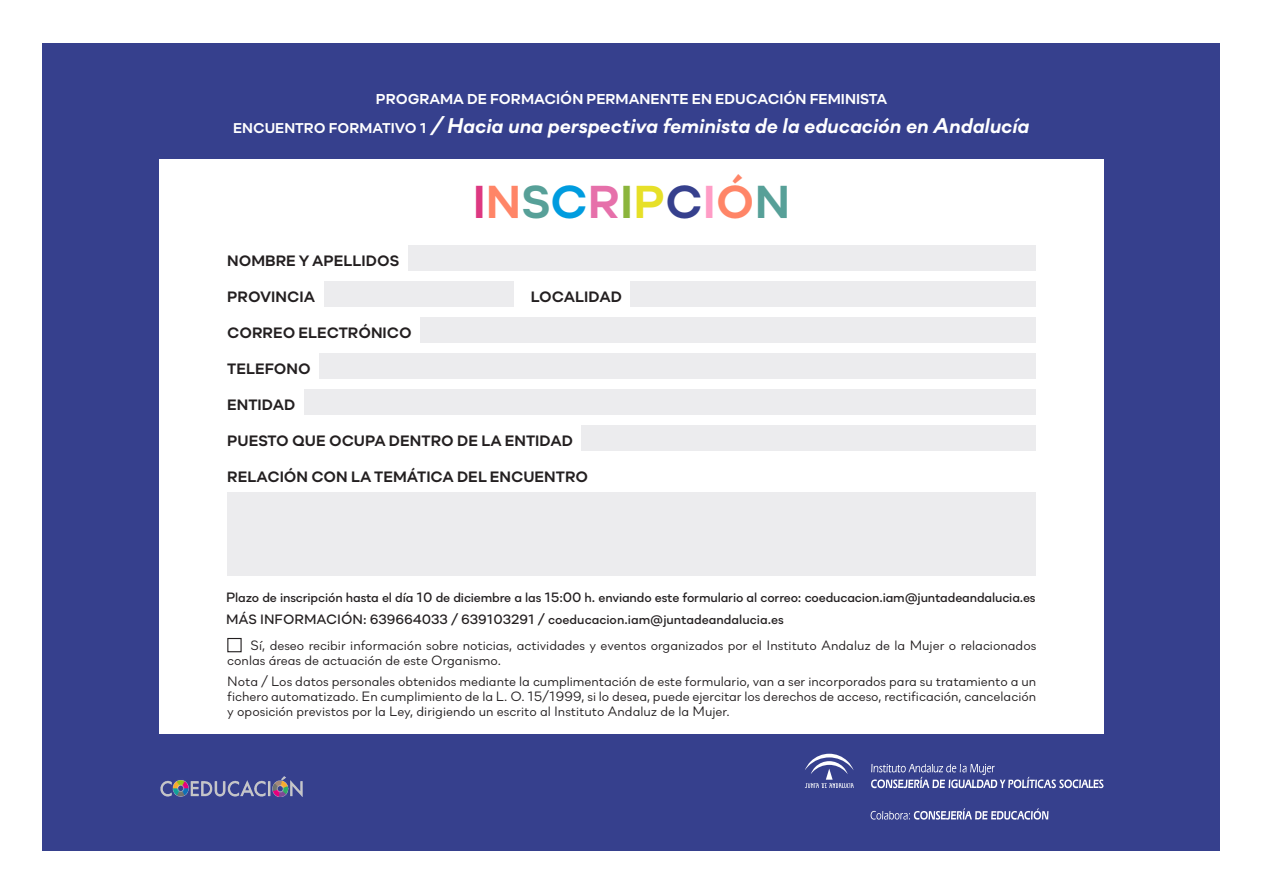
<style>
.page{position:relative;width:1263px;height:893px;background:#fff}
.page>*{position:absolute;margin:0;border:0;box-sizing:border-box;transform-origin:0 0}
.t1{font:700 46.05px "Soin Sans Neue";color:#ff8567}
.t2{font:italic 700 21.15px "Soin Sans Neue";color:#fff}
.t3{font:700 15px "Soin Sans Neue";color:#231f20}
.t4{font:700 14.25px "Soin Sans Neue";color:#fff}
.t5{font:13.5px/15px "Soin Sans Neue";color:#231f20}
.t6{font:500 13.5px "Soin Sans Neue";letter-spacing:-.01em;color:#231f20}
.s1{font-style:normal;font-size:14.1px}
.s2{color:#dd3881}
.s3{color:#57a098}
.s4{color:#009cdf}
.s5{color:#e670aa}
.s6{color:#8bb53c}
.s7{color:#e7e028}
.s8{color:#36408d}
.s9{color:#ff9dc6}
</style>
<div class="page">
<div style="left:43px;top:43px;width:1177px;height:807px;background:#36408d"></div>
<div style="left:159px;top:159px;width:944px;height:574px;background:#fff"></div>
<div style="left:227px;top:638px;width:15px;height:14px;border:1px solid #231f20"></div>
<div style="left:408px;top:246px;width:628px;height:25px;background:#ececee"></div>
<div style="left:420px;top:317px;width:616px;height:26px;background:#ececee"></div>
<div style="left:319px;top:353px;width:717px;height:26px;background:#ececee"></div>
<div style="left:304px;top:389px;width:732px;height:26px;background:#ececee"></div>
<div style="left:581px;top:425px;width:455px;height:26px;background:#ececee"></div>
<div style="left:227px;top:492px;width:809px;height:84px;background:#ececee"></div>
<div style="left:324px;top:282px;width:190px;height:25px;background:#ececee"></div>
<div style="left:630px;top:282px;width:406px;height:25px;background:#ececee"></div>
<svg style="left:871px;top:808px;width:177px;height:12px"></svg>
<svg style="left:871px;top:764px;width:232px;height:24px"></svg>
<svg style="left:805px;top:754px;width:49px;height:34px"></svg>
<img style="left:160px;top:776px;width:143px;height:21px">
<p class="t4" style="left:376px;top:90px;width:513px">PROGRAMA DE FORMACIÓN PERMANENTE EN EDUCACIÓN FEMINISTA</p>
<p class="t2" style="left:233px;top:111px;width:798px"><span class="s1">ENCUENTRO FORMATIVO 1</span> / Hacia una perspectiva feminista de la educación en Andalucía</p>
<p class="t1" style="left:473px;top:171px;width:319px"><span class="s2">I</span>N<span class="s3">S</span><span class="s4">C</span><span class="s5">R</span><span class="s6">I</span><span class="s7">P</span><span class="s8">C</span><span class="s9">I</span>Ó<span class="s3">N</span></p>
<p class="t3" style="left:227px;top:250px;width:174px">NOMBRE Y APELLIDOS</p>
<p class="t3" style="left:227px;top:286px;width:89px">PROVINCIA</p>
<p class="t3" style="left:531px;top:286px;width:93px">LOCALIDAD</p>
<p class="t3" style="left:227px;top:322px;width:186px">CORREO ELECTRÓNICO</p>
<p class="t3" style="left:227px;top:358px;width:85px">TELEFONO</p>
<p class="t3" style="left:227px;top:394px;width:70px">ENTIDAD</p>
<p class="t3" style="left:227px;top:430px;width:347px">PUESTO QUE OCUPA DENTRO DE LA ENTIDAD</p>
<p class="t3" style="left:227px;top:466px;width:362px">RELACIÓN CON LA TEMÁTICA DEL ENCUENTRO</p>
<p class="t6" style="left:226px;top:587px;width:811px">Plazo de inscripción hasta el día 10 de diciembre a las 15:00 h. enviando este formulario al correo: coeducacion.iam@juntadeandalucia.es</p>
<p class="t6" style="left:226px;top:608px;width:559px">MÁS INFORMACIÓN: 639664033 / 639103291 / coeducacion.iam@juntadeandalucia.es</p>
<p class="t5" style="left:227px;top:636px;width:810px;text-indent:23px">Sí, deseo recibir información sobre noticias, actividades y eventos organizados por el Instituto Andaluz de la Mujer o relacionados conlas áreas de actuación de este Organismo.</p>
<p class="t5" style="left:227px;top:673px;width:811px;text-align:justify">Nota / Los datos personales obtenidos mediante la cumplimentación de este formulario, van a ser incorporados para su tratamiento a un fichero automatizado. En cumplimiento de la L. O. 15/1999, si lo desea, puede ejercitar los derechos de acceso, rectificación, cancelación y oposición previstos por la Ley, dirigiendo un escrito al Instituto Andaluz de la Mujer.</p>
</div>
